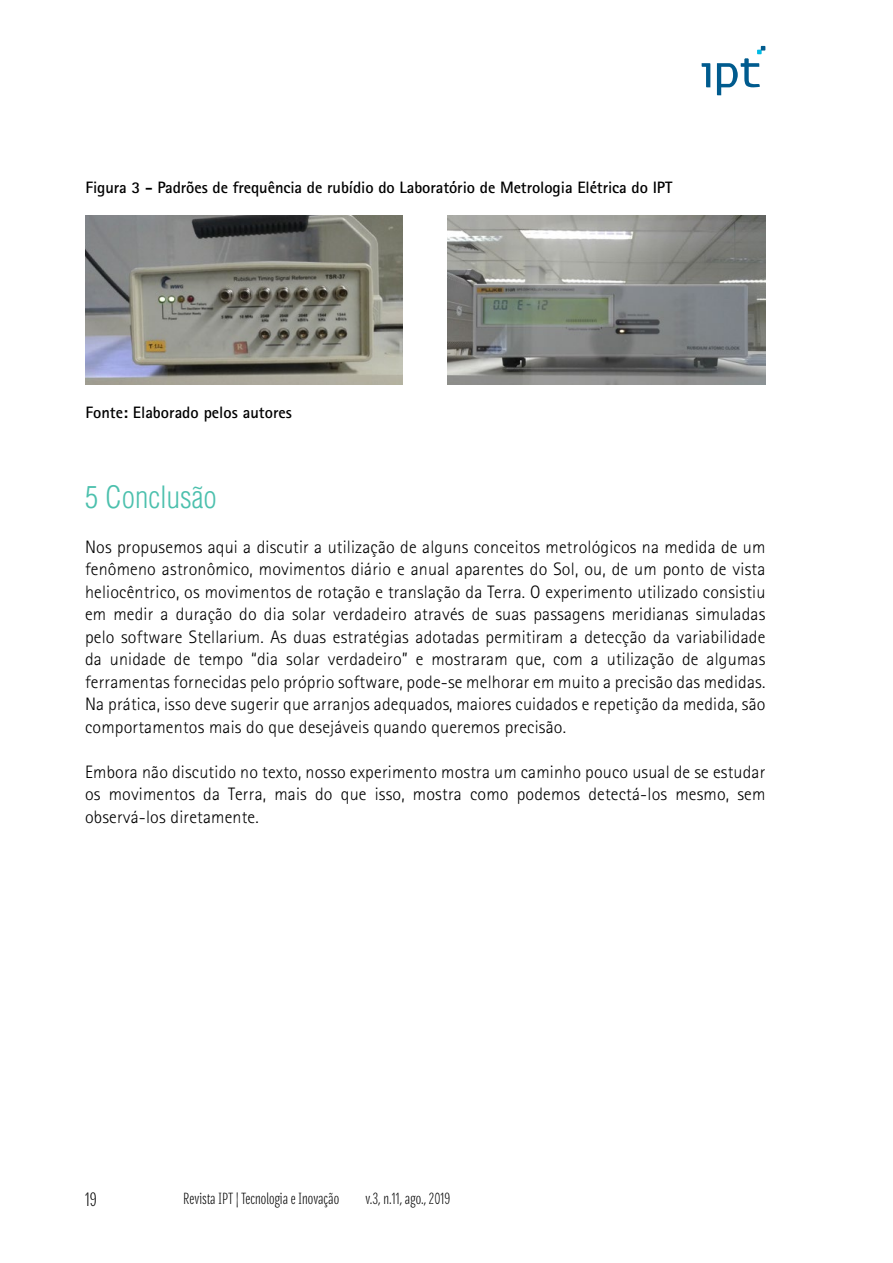
<style>
.page{position:relative;width:893px;height:1263px;background:#fff}
.page>*{position:absolute;margin:0;border:0;box-sizing:border-box;transform-origin:0 0}
.t1{font:300 condensed 30px "Helvetica LT Std";color:#4cc0ad}
.t2{font:300 18px/22.5px "Rotis Sans Serif Std";letter-spacing:.01em;color:#000;text-align:justify}
.t3{font:18px "Densia Sans";color:#000}
.t4{font:700 16.5px "Rotis Sans Serif Std";letter-spacing:-.005em;color:#000}
.t5{font:15px "Densia Sans";color:#000}
</style>
<div class="page">
<svg style="left:702px;top:63px;width:8px;height:24px"></svg>
<svg style="left:717px;top:46px;width:48px;height:49px"></svg>
<img style="left:85px;top:215px;width:318px;height:170px">
<img style="left:448px;top:215px;width:317px;height:170px">
<p class="t4" style="left:85px;top:177px;width:588px">Figura 3 - Padrões de frequência de rubídio do Laboratório de Metrologia Elétrica do IPT</p>
<p class="t4" style="left:85px;top:402px;width:208px">Fonte: Elaborado pelos autores</p>
<h1 class="t1" style="left:85px;top:478px;width:133px">5 Conclusão</h1>
<p class="t2" style="left:85px;top:535px;width:682px">Nos propusemos aqui a discutir a utilização de alguns conceitos metrológicos na medida de um fenômeno astronômico, movimentos diário e anual aparentes do Sol, ou, de um ponto de vista heliocêntrico, os movimentos de rotação e translação da Terra. O experimento utilizado consistiu em medir a duração do dia solar verdadeiro através de suas passagens meridianas simuladas pelo software Stellarium. As duas estratégias adotadas permitiram a detecção da variabilidade da unidade de tempo “dia solar verdadeiro” e mostraram que, com a utilização de algumas ferramentas fornecidas pelo próprio software, pode-se melhorar em muito a precisão das medidas.<br>Na prática, isso deve sugerir que arranjos adequados, maiores cuidados e repetição da medida, são comportamentos mais do que desejáveis quando queremos precisão.</p>
<p class="t2" style="left:85px;top:760px;width:682px">Embora não discutido no texto, nosso experimento mostra um caminho pouco usual de se estudar os movimentos da Terra, mais do que isso, mostra como podemos detectá-los mesmo, sem observá-los diretamente.</p>
<p class="t3" style="left:85px;top:1189px;width:13px">19</p>
<p class="t5" style="left:183px;top:1190px;width:158px">Revista IPT | Tecnologia e Inovação</p>
<p class="t5" style="left:366px;top:1190px;width:86px">v.3, n.11, ago., 2019</p>
</div>
